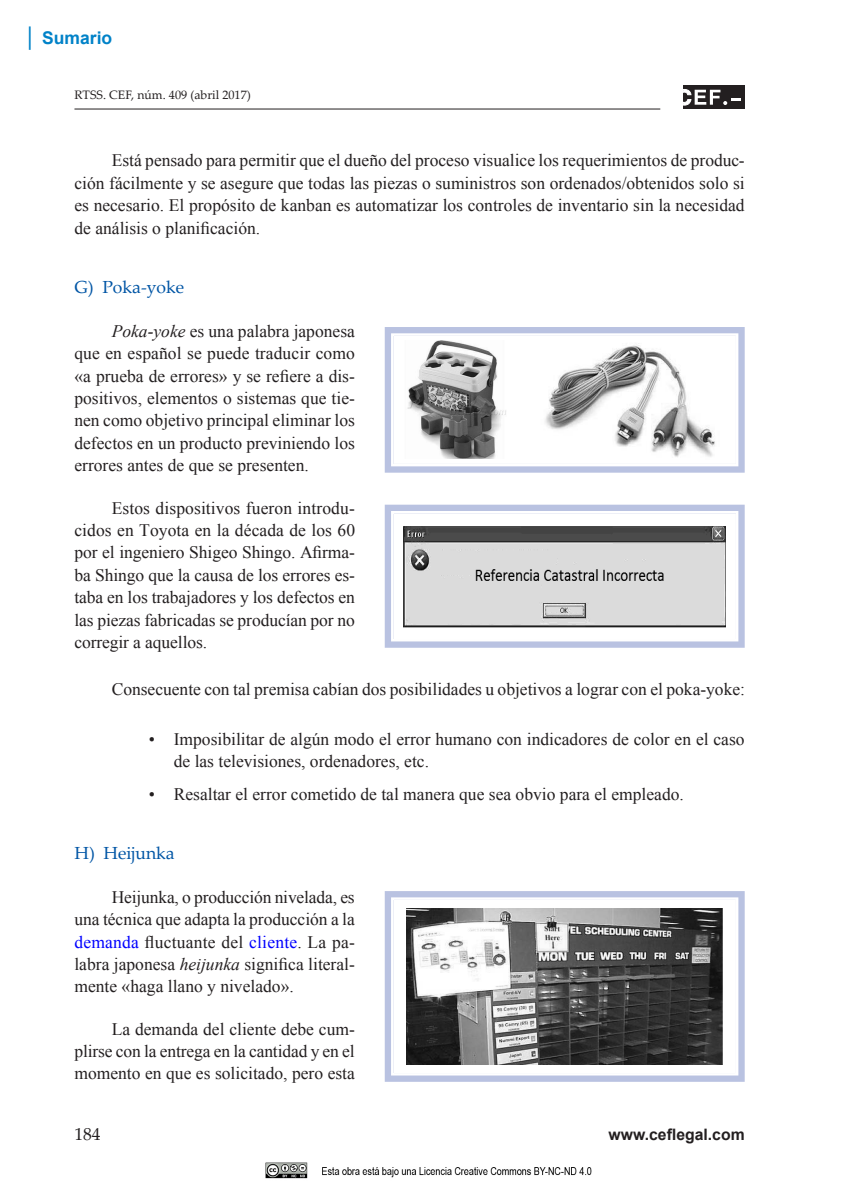
<style>
.page{position:relative;width:844px;height:1191px;background:#fff}
.page>*{position:absolute;margin:0;border:0;box-sizing:border-box;transform-origin:0 0}
.t1{font:17.5px/22.4px "Times New Roman";color:#231f20;text-align:justify}
.t2{font:17.5px "Palatino Linotype";color:#0155a5}
.t3{font:700 17.5px "Arial";color:#0082c8}
.t4{font:17.5px "Palatino Linotype";color:#231f20}
.t5{font:700 15.75px "Arial";color:#231f20}
.t6{font:12.25px "Palatino Linotype";color:#231f20}
.s1{font-size:19.25px}
.s2{font-style:italic}
.s3{color:#00f}
</style>
<div class="page">
<hr style="left:74px;top:109px;width:586px;height:1px;background:#231f20">
<div style="left:683px;top:85px;width:61px;height:24px;background:#231f20"></div>
<svg style="left:683px;top:89px;width:57px;height:16px"></svg>
<img style="left:403px;top:526px;width:322px;height:101px">
<div style="left:384px;top:504px;width:360px;height:144px;border:9px solid #b9c2e1"></div>
<div style="left:391px;top:511px;width:347px;height:130px;border:2px solid #fff"></div>
<img style="left:407px;top:341px;width:99px;height:118px">
<img style="left:545px;top:343px;width:170px;height:114px">
<div style="left:384px;top:327px;width:360px;height:145px;border:9px solid #b9c2e1"></div>
<div style="left:391px;top:333px;width:347px;height:133px;border:2px solid #fff"></div>
<img style="left:406px;top:908px;width:316px;height:156px">
<div style="left:384px;top:891px;width:360px;height:190px;border:9px solid #b9c2e1"></div>
<div style="left:391px;top:897px;width:347px;height:178px;border:2px solid #fff"></div>
<img style="left:265px;top:1162px;width:327px;height:17px">
<p class="t3" style="left:25px;top:26px;width:89px"><span class="s1">│</span> Sumario</p>
<p class="t6" style="left:74px;top:86px;width:178px">RTSS. CEF, núm. 409 (abril 2017)</p>
<p class="t1" style="left:74px;top:148px;width:671px;text-indent:37px">Está pensado para permitir que el dueño del proceso visualice los requerimientos de produc&shy;ción fácilmente y se asegure que todas las piezas o suministros son ordenados/obtenidos solo si es necesario. El propósito de kanban es automatizar los controles de inventario sin la necesidad de análisis o planificación.</p>
<p class="t2" style="left:74px;top:275px;width:111px">G) Poka-yoke</p>
<p class="t1" style="left:74px;top:319px;width:282px;text-indent:37px"><span class="s2">Poka-yoke</span> es una palabra japonesa que en español se puede traducir como «a prueba de errores» y se refiere a dis&shy;positivos, elementos o sistemas que tie&shy;nen como objetivo principal eliminar los defectos en un producto previniendo los errores antes de que se presenten.</p>
<p class="t1" style="left:74px;top:496px;width:282px;text-indent:37px">Estos dispositivos fueron introdu&shy;cidos en Toyota en la década de los 60 por el ingeniero Shigeo Shingo. Afirma&shy;ba Shingo que la causa de los errores es&shy;taba en los trabajadores y los defectos en las piezas fabricadas se producían por no corregir a aquellos.</p>
<p class="t1" style="left:112px;top:678px;width:634px">Consecuente con tal premisa cabían dos posibilidades u objetivos a lograr con el poka-yoke:</p>
<p class="t1" style="left:174px;top:727px;width:572px;text-indent:-25px">• Imposibilitar de algún modo el error humano con indicadores de color en el caso de las televisiones, ordenadores, etc.</p>
<p class="t1" style="left:149px;top:782px;width:536px">• Resaltar el error cometido de tal manera que sea obvio para el empleado.</p>
<p class="t2" style="left:74px;top:841px;width:102px">H) Heijunka</p>
<p class="t1" style="left:74px;top:885px;width:282px;text-indent:37px">Heijunka, o producción nivelada, es una técnica que adapta la producción a la <span class="s3">demanda</span> fluctuante del <span class="s3">cliente</span>. La pa&shy;labra japonesa <span class="s2">heijunka</span> significa literal&shy;mente «haga llano y nivelado».</p>
<p class="t1" style="left:74px;top:1017px;width:282px;text-indent:37px">La demanda del cliente debe cum&shy;plirse con la entrega en la cantidad y en el momento en que es solicitado, pero esta</p>
<p class="t4" style="left:74px;top:1121px;width:28px">184</p>
<p class="t5" style="left:608px;top:1123px;width:137px">www.ceflegal.com</p>
</div>
